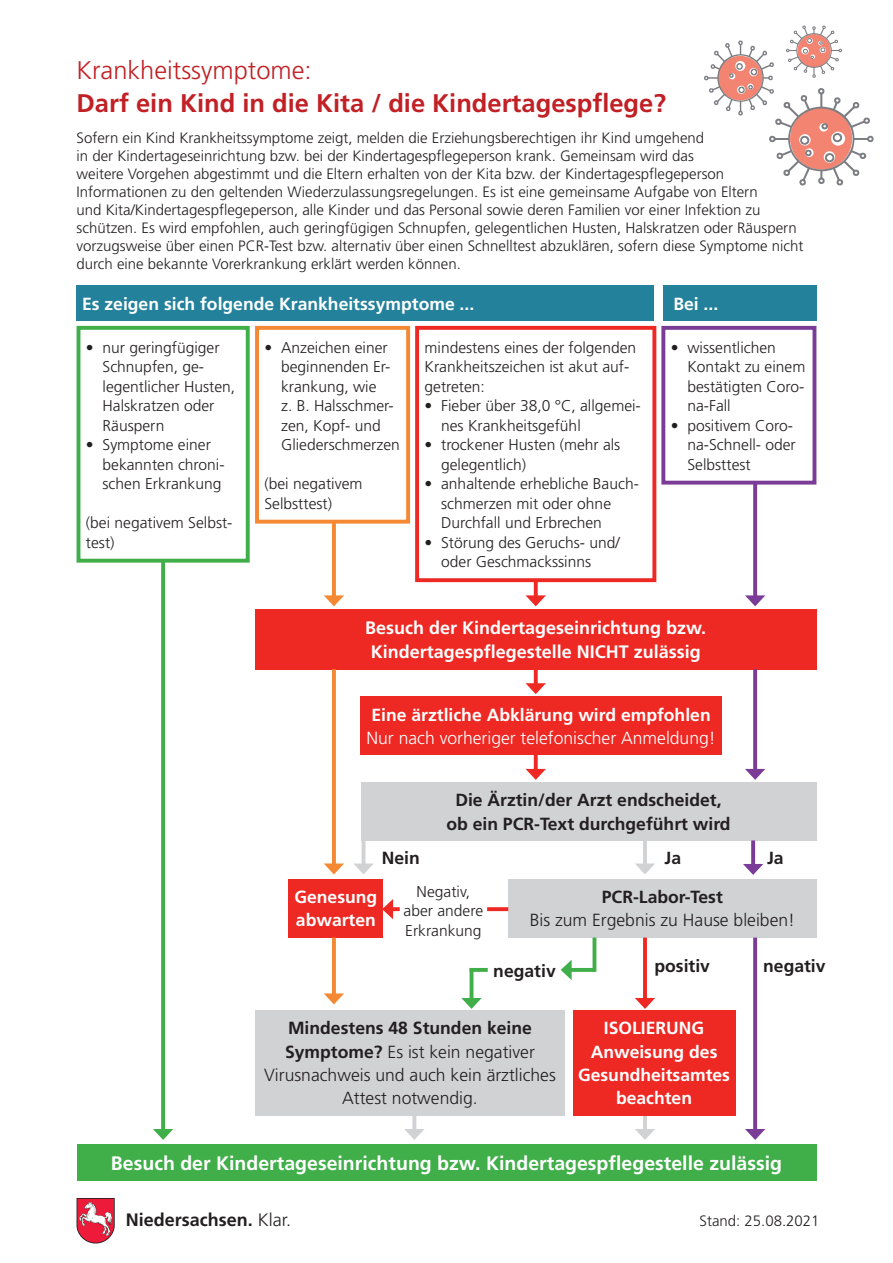
<style>
.page{position:relative;width:893px;height:1263px;background:#fff}
.page>*{position:absolute;margin:0;border:0;box-sizing:border-box;transform-origin:0 0}
.t1{font:700 25.5px/33px "Frutiger LT Std";color:#c12025}
.Fließtext_klein{font:700 19.5px "Frutiger LT Std";color:#fff}
.Fließtext_klein-2{font:700 18px/24px "Frutiger LT Std";color:#fff;text-align:center}
.t2{font:700 18px "Frutiger LT Std";color:#231f20}
.Fließtext_klein-3{font:300 17.55px/23.4px "Frutiger LT Std";color:#231f20;text-align:center}
.Fließtext_klein-4{font:700 17.55px/23.4px "Frutiger LT Std";color:#fff;text-align:center}
.Fließtext_klein-5{font:700 17.55px/23.4px "Frutiger LT Std";color:#231f20;text-align:center}
.Fließtext{font:700 17.55px "Frutiger LT Std";color:#fff}
.Fließtext_klein-6{font:300 17.55px "Frutiger LT Std";color:#fff}
.Fließtext-2{font:700 17.55px "Frutiger LT Std";color:#231f20}
.Fließtext_klein-7{font:300 15.6px/19.5px "Frutiger LT Std";color:#231f20}
.Fließtext-3{font:300 15.6px/19.5px "Frutiger LT Std";color:#231f20;text-align:center}
.Fließtext_klein-8{font:300 15px/18px "Frutiger LT Std";color:#231f20}
.s1{font-weight:300}
.s2{font-weight:700}
</style>
<div class="page">
<svg style="left:412px;top:1115px;width:4px;height:14px"></svg>
<svg style="left:404px;top:1129px;width:20px;height:11px"></svg>
<hr style="left:643px;top:1106px;width:4px;height:26px;background:#d1d2d4">
<svg style="left:635px;top:1129px;width:20px;height:11px"></svg>
<div style="left:77px;top:326px;width:173px;height:237px;border:4px solid #40ae49"></div>
<div style="left:415px;top:326px;width:241px;height:256px;border:4px solid #ee2823"></div>
<div style="left:255px;top:609px;width:561px;height:60px;background:#ee2823"></div>
<div style="left:77px;top:1144px;width:739px;height:37px;background:#40ae49"></div>
<div style="left:361px;top:696px;width:361px;height:59px;background:#ee2823"></div>
<div style="left:573px;top:1010px;width:162px;height:105px;background:#ee2823"></div>
<div style="left:289px;top:879px;width:94px;height:58px;background:#ee2823"></div>
<div style="left:361px;top:782px;width:455px;height:59px;background:#d1d2d4"></div>
<div style="left:508px;top:879px;width:308px;height:58px;background:#d1d2d4"></div>
<div style="left:255px;top:1010px;width:310px;height:105px;background:#d1d2d4"></div>
<div style="left:255px;top:326px;width:155px;height:198px;border:4px solid #f58832"></div>
<div style="left:661px;top:326px;width:155px;height:159px;border:4px solid #7b3c97"></div>
<svg style="left:332px;top:522px;width:4px;height:73px"></svg>
<svg style="left:324px;top:595px;width:20px;height:11px"></svg>
<svg style="left:332px;top:669px;width:4px;height:194px"></svg>
<svg style="left:324px;top:863px;width:20px;height:11px"></svg>
<svg style="left:332px;top:937px;width:4px;height:56px"></svg>
<svg style="left:324px;top:993px;width:20px;height:11px"></svg>
<svg style="left:161px;top:560px;width:4px;height:569px;background:#47b150"></svg>
<svg style="left:153px;top:1129px;width:20px;height:11px"></svg>
<svg style="left:753px;top:482px;width:4px;height:113px"></svg>
<svg style="left:745px;top:595px;width:20px;height:11px"></svg>
<svg style="left:753px;top:669px;width:4px;height:100px"></svg>
<svg style="left:745px;top:769px;width:20px;height:11px"></svg>
<svg style="left:534px;top:579px;width:4px;height:16px"></svg>
<svg style="left:526px;top:595px;width:20px;height:11px"></svg>
<svg style="left:534px;top:669px;width:4px;height:14px"></svg>
<svg style="left:526px;top:683px;width:20px;height:11px"></svg>
<svg style="left:534px;top:755px;width:4px;height:14px"></svg>
<svg style="left:526px;top:769px;width:20px;height:11px"></svg>
<hr style="left:643px;top:937px;width:4px;height:64px;background:#ee2f2a">
<svg style="left:635px;top:998px;width:20px;height:11px"></svg>
<svg style="left:393px;top:907px;width:7px;height:4px"></svg>
<svg style="left:383px;top:899px;width:10px;height:20px"></svg>
<svg style="left:487px;top:907px;width:21px;height:4px"></svg>
<hr style="left:643px;top:841px;width:4px;height:26px;background:#d1d2d4">
<svg style="left:635px;top:863px;width:20px;height:11px"></svg>
<svg style="left:572px;top:968px;width:20px;height:4px"></svg>
<svg style="left:561px;top:960px;width:11px;height:20px"></svg>
<hr style="left:470px;top:968px;width:3px;height:33px;background:#40ae49">
<svg style="left:461px;top:998px;width:21px;height:11px"></svg>
<hr style="left:362px;top:841px;width:3px;height:26px;background:#d1d2d4">
<svg style="left:354px;top:863px;width:20px;height:11px"></svg>
<svg style="left:592px;top:937px;width:4px;height:35px"></svg>
<svg style="left:473px;top:968px;width:15px;height:4px"></svg>
<div style="left:77px;top:286px;width:577px;height:35px;background:#23819b"></div>
<div style="left:663px;top:286px;width:153px;height:35px;background:#23819b"></div>
<svg style="left:751px;top:840px;width:4px;height:24px"></svg>
<svg style="left:743px;top:864px;width:20px;height:11px"></svg>
<svg style="left:753px;top:937px;width:4px;height:192px"></svg>
<svg style="left:745px;top:1129px;width:20px;height:11px"></svg>
<svg style="left:77px;top:1198px;width:38px;height:46px"></svg>
<svg style="left:704px;top:25px;width:170px;height:161px"></svg>
<p class="t1" style="left:77px;top:54px;width:591px"><span class="s1">Krankheitssymptome:<br></span>Darf ein Kind in die Kita / die Kindertagespflege?</p>
<p class="Fließtext_klein-8" style="left:77px;top:129px;width:729px">Sofern ein Kind Krankheitssymptome zeigt, melden die Erziehungsberechtigen ihr Kind umgehend<br>in der Kindertageseinrichtung bzw. bei der Kindertagespflegeperson krank. Gemeinsam wird das<br>weitere Vorgehen abgestimmt und die Eltern erhalten von der Kita bzw. der Kindertagespflegeperson Informationen zu den geltenden Wiederzulassungsregelungen. Es ist eine gemeinsame Aufgabe von Eltern<br>und Kita/Kindertagespflegeperson, alle Kinder und das Personal sowie deren Familien vor einer Infektion zu schützen. Es wird empfohlen, auch geringfügigen Schnupfen, gelegentlichen Husten, Halskratzen oder Räuspern vorzugsweise über einen PCR-Test bzw. alternativ über einen Schnelltest abzuklären, sofern diese Symptome nicht durch eine bekannte Vorerkrankung erklärt werden können.</p>
<p class="Fließtext" style="left:82px;top:293px;width:394px">Es zeigen sich folgende Krankheitssymptome ...</p>
<p class="Fließtext" style="left:673px;top:293px;width:46px">Bei ...</p>
<p class="Fließtext_klein-7" style="left:103px;top:338px;width:134px;text-indent:-17px">• nur geringfügiger<br>Schnupfen, ge&shy;legentlicher Husten,<br>Halskratzen oder<br>Räuspern</p>
<p class="Fließtext_klein-7" style="left:103px;top:435px;width:123px;text-indent:-17px">• Symptome einer bekannten chroni&shy;schen Erkrankung</p>
<p class="Fließtext_klein-7" style="left:86px;top:513px;width:148px">(bei negativem Selbst&shy;test)</p>
<p class="Fließtext_klein-7" style="left:281px;top:338px;width:120px;text-indent:-17px">• Anzeichen einer beginnenden Er&shy;krankung, wie<br>z. B. Halsschmer&shy;zen, Kopf- und<br>Gliederschmerzen</p>
<p class="Fließtext_klein-7" style="left:264px;top:474px;width:99px">(bei negativem<br>Selbsttest)</p>
<p class="Fließtext_klein-7" style="left:425px;top:338px;width:213px">mindestens eines der folgenden<br>Krankheitszeichen ist akut auf&shy;getreten:</p>
<p class="Fließtext_klein-7" style="left:441px;top:396px;width:201px;text-indent:-17px">• Fieber über 38,0 °C, allgemei&shy;nes Krankheitsgefühl</p>
<p class="Fließtext_klein-7" style="left:441px;top:435px;width:181px;text-indent:-17px">• trockener Husten (mehr als gelegentlich)</p>
<p class="Fließtext_klein-7" style="left:441px;top:474px;width:199px;text-indent:-17px">• anhaltende erhebliche Bauch&shy;schmerzen mit oder ohne<br>Durchfall und Erbrechen</p>
<p class="Fließtext_klein-7" style="left:441px;top:533px;width:180px;text-indent:-17px">• Störung des Geruchs- und/ oder Geschmackssinns</p>
<p class="Fließtext_klein-7" style="left:687px;top:338px;width:119px;text-indent:-17px">• wissentlichen<br>Kontakt zu einem bestätigten Coro&shy;na-Fall</p>
<p class="Fließtext_klein-7" style="left:687px;top:416px;width:110px;text-indent:-17px">• positivem Coro&shy;na-Schnell- oder<br>Selbsttest</p>
<p class="Fließtext_klein-2" style="left:365px;top:615px;width:343px">Besuch der Kindertageseinrichtung bzw.<br>Kindertagespflegestelle NICHT zulässig</p>
<p class="Fließtext_klein-4" style="left:371px;top:703px;width:341px">Eine ärztliche Abklärung wird empfohlen</p>
<p class="Fließtext_klein-6" style="left:366px;top:728px;width:351px">Nur nach vorheriger telefonischer Anmeldung!</p>
<p class="Fließtext_klein-5" style="left:446px;top:788px;width:286px">Die Ärztin/der Arzt endscheidet, ob ein PCR-Text durchgeführt wird</p>
<p class="Fließtext-2" style="left:382px;top:847px;width:40px">Nein</p>
<p class="Fließtext-3" style="left:404px;top:882px;width:81px">Negativ, aber andere<br>Erkrankung</p>
<p class="Fließtext_klein-4" style="left:294px;top:885px;width:84px;text-align:left">Genesung abwarten</p>
<p class="Fließtext-2" style="left:665px;top:847px;width:18px">Ja</p>
<p class="Fließtext-2" style="left:767px;top:847px;width:18px">Ja</p>
<p class="Fließtext_klein-5" style="left:602px;top:885px;width:122px">PCR-Labor-Test</p>
<p class="Fließtext_klein-3" style="left:530px;top:909px;width:267px">Bis zum Ergebnis zu Hause bleiben!</p>
<p class="Fließtext-2" style="left:493px;top:960px;width:64px">negativ</p>
<p class="Fließtext-2" style="left:654px;top:955px;width:57px">positiv</p>
<p class="Fließtext-2" style="left:763px;top:955px;width:64px">negativ</p>
<p class="Fließtext_klein-3" style="left:264px;top:1017px;width:293px"><span class="s2">Mindestens 48 Stunden keine<br>Symptome?</span> Es ist kein negativer<br>Virusnachweis und auch kein ärztliches<br>Attest notwendig.</p>
<p class="Fließtext_klein-4" style="left:604px;top:1016px;width:102px">ISOLIERUNG</p>
<p class="Fließtext_klein-4" style="left:578px;top:1040px;width:153px">Anweisung des<br>Gesundheitsamtes beachten</p>
<p class="Fließtext_klein" style="left:111px;top:1151px;width:672px">Besuch der Kindertageseinrichtung bzw. Kindertagespflegestelle zulässig</p>
<p class="t2" style="left:126px;top:1209px;width:167px">Niedersachsen. <span class="s1">Klar.</span></p>
<p class="Fließtext_klein-8" style="left:699px;top:1212px;width:122px">Stand: 25.08.2021</p>
</div>
